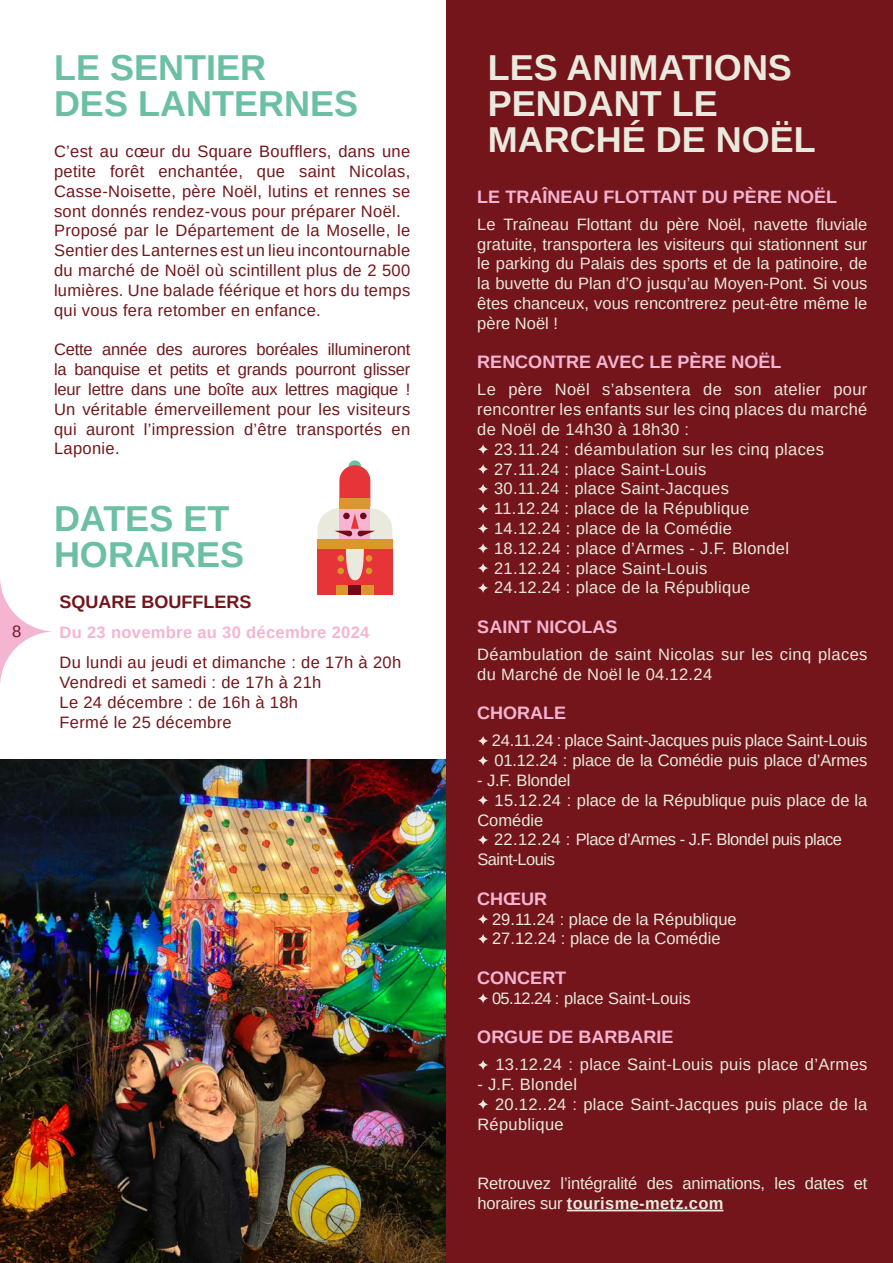
<style>
.page{position:relative;width:893px;height:1263px;background:#fff}
.page>*{position:absolute;margin:0;border:0;box-sizing:border-box;transform-origin:0 0}
.t1{font:700 36px/36px "Arimo";color:#6bbfa3}
.t2{font:700 36px/36px "Arimo";color:#eae9dd}
.t3{font:700 18px "Arimo";color:#f5b5d2}
.t4{font:700 18px "Arimo";color:#73151a}
.t5{font:16.5px/19.8px "Arimo";letter-spacing:.02em;color:#eae9dd;text-align:justify}
.t6{font:16.5px/19.8px "Arimo";letter-spacing:.02em;color:#73151a}
.t7{font:16.5px/19.8px "Arimo";letter-spacing:-.01em;color:#eae9dd}
.t8{font:16.5px/19.8px "Arimo";color:#eae9dd}
.t9{font:16.5px "Arimo";letter-spacing:-.03em;color:#eae9dd}
.t10{font:700 16.5px "Arimo";letter-spacing:.02em;color:#f5b5d2}
.t11{font:16.5px "Arimo";color:#73151b}
.s1{font-weight:700}
</style>
<div class="page">
<img style="left:0;top:759px;width:446px;height:504px">
<div style="left:317px;top:549px;width:75px;height:46px;background:#e73439"></div>
<div style="left:336px;top:585px;width:37px;height:10px;background:#db962d"></div>
<div style="left:349px;top:585px;width:12px;height:10px;background:#730a17"></div>
<div style="left:337px;top:555px;width:7px;height:7px;background:#db962d;border-radius:50%"></div>
<div style="left:337px;top:568px;width:7px;height:6px;background:#db962d;border-radius:50%"></div>
<svg style="left:346px;top:549px;width:26px;height:31px"></svg>
<div style="left:317px;top:539px;width:75px;height:10px;background:#db962d"></div>
<svg style="left:317px;top:460px;width:75px;height:79px"></svg>
<div style="left:339px;top:498px;width:31px;height:10px;background:#db962d"></div>
<div style="left:446px;top:0;width:447px;height:1263px;background:#73151a"></div>
<hr style="left:567px;top:1210px;width:156px;height:1px;background:#eae9dd">
<svg style="left:477px;top:444px;width:12px;height:11px"></svg>
<svg style="left:477px;top:464px;width:12px;height:11px"></svg>
<svg style="left:477px;top:483px;width:12px;height:11px"></svg>
<svg style="left:477px;top:503px;width:12px;height:11px"></svg>
<svg style="left:477px;top:523px;width:12px;height:11px"></svg>
<svg style="left:477px;top:543px;width:12px;height:11px"></svg>
<svg style="left:477px;top:563px;width:12px;height:11px"></svg>
<svg style="left:477px;top:582px;width:12px;height:11px"></svg>
<svg style="left:477px;top:735px;width:12px;height:11px"></svg>
<svg style="left:477px;top:755px;width:12px;height:11px"></svg>
<svg style="left:477px;top:795px;width:12px;height:11px"></svg>
<svg style="left:477px;top:834px;width:12px;height:11px"></svg>
<svg style="left:477px;top:914px;width:12px;height:11px"></svg>
<svg style="left:477px;top:933px;width:12px;height:11px"></svg>
<svg style="left:477px;top:993px;width:12px;height:11px"></svg>
<svg style="left:477px;top:1059px;width:12px;height:11px"></svg>
<svg style="left:477px;top:1099px;width:12px;height:11px"></svg>
<svg style="left:0;top:580px;width:52px;height:103px"></svg>
<p class="t11" style="left:12px;top:621px;width:11px">8</p>
<h1 class="t1" style="left:54px;top:50px;width:306px">LE SENTIER<br>DES LANTERNES</h1>
<p class="t6" style="left:54px;top:142px;width:358px">C’est au cœur du Square Boufflers, dans une petite forêt enchantée, que saint Nicolas, Casse-Noisette, père Noël, lutins et rennes se sont donnés rendez-vous pour préparer Noël.<br>Proposé par le Département de la Moselle, le Sentier des Lanternes est un lieu incontournable du marché de Noël où scintillent plus de 2 500 lumières. Une balade féérique et hors du temps qui vous fera retomber en enfance.</p>
<p class="t6" style="left:54px;top:340px;width:358px;text-align:justify">Cette année des aurores boréales illumineront la banquise et petits et grands pourront glisser leur lettre dans une boîte aux lettres magique !<br>Un véritable émerveillement pour les visiteurs qui auront l’impression d’être transportés en Laponie.</p>
<h1 class="t1" style="left:54px;top:501px;width:192px">DATES ET<br>HORAIRES</h1>
<p class="t4" style="left:60px;top:590px;width:194px">SQUARE BOUFFLERS</p>
<p class="t10" style="left:60px;top:621px;width:311px">Du 23 novembre au 30 décembre 2024</p>
<p class="t6" style="left:60px;top:653px;width:343px">Du lundi au jeudi et dimanche : de 17h à 20h<br>Vendredi et samedi : de 17h à 21h<br>Le 24 décembre : de 16h à 18h<br>Fermé le 25 décembre</p>
<h1 class="t2" style="left:488px;top:50px;width:329px">LES ANIMATIONS<br>PENDANT LE<br>MARCHÉ DE NOËL</h1>
<p class="t3" style="left:477px;top:184px;width:361px">LE TRAÎNEAU FLOTTANT DU PÈRE NOËL</p>
<p class="t5" style="left:477px;top:214px;width:392px">Le Traîneau Flottant du père Noël, navette fluviale gratuite, transportera les visiteurs qui stationnent sur le parking du Palais des sports et de la patinoire, de la buvette du Plan d’O jusqu’au Moyen-Pont. Si vous êtes chanceux, vous rencontrerez peut-être même le père Noël !</p>
<p class="t3" style="left:477px;top:350px;width:306px">RENCONTRE AVEC LE PÈRE NOËL</p>
<p class="t5" style="left:477px;top:380px;width:392px">Le père Noël s’absentera de son atelier pour</p>
<p class="t5" style="left:477px;top:400px;width:392px">rencontrer les enfants sur les cinq places du marché</p>
<p class="t5" style="left:477px;top:419px;width:213px">de Noël de 14h30 à 18h30 :</p>
<p class="t5" style="left:494px;top:439px;width:331px">23.11.24 : déambulation sur les cinq places</p>
<p class="t5" style="left:494px;top:459px;width:214px">27.11.24 : place Saint-Louis</p>
<p class="t5" style="left:494px;top:479px;width:236px">30.11.24 : place Saint-Jacques</p>
<p class="t5" style="left:494px;top:499px;width:257px">11.12.24 : place de la République</p>
<p class="t5" style="left:494px;top:518px;width:239px">14.12.24 : place de la Comédie</p>
<p class="t5" style="left:494px;top:538px;width:297px">18.12.24 : place d’Armes - J.F. Blondel</p>
<p class="t5" style="left:494px;top:558px;width:215px">21.12.24 : place Saint-Louis</p>
<p class="t5" style="left:494px;top:578px;width:258px">24.12.24 : place de la République</p>
<p class="t3" style="left:477px;top:614px;width:142px">SAINT NICOLAS</p>
<p class="t5" style="left:477px;top:644px;width:392px">Déambulation de saint Nicolas sur les cinq places du Marché de Noël le 04.12.24</p>
<p class="t3" style="left:477px;top:701px;width:90px">CHORALE</p>
<p class="t7" style="left:492px;top:731px;width:377px">24.11.24 : place Saint-Jacques puis place Saint-Louis<br>01.12.24 : place de la Comédie puis place d’Armes</p>
<p class="t7" style="left:477px;top:770px;width:95px">- J.F. Blondel</p>
<p class="t8" style="left:495px;top:790px;width:374px">15.12.24 : place de la République puis place de la</p>
<p class="t8" style="left:477px;top:810px;width:68px">Comédie</p>
<p class="t9" style="left:494px;top:829px;width:349px">22.12.24 : Place d’Armes - J.F. Blondel puis place</p>
<p class="t9" style="left:477px;top:849px;width:79px">Saint-Louis</p>
<p class="t3" style="left:477px;top:886px;width:71px">CHŒUR</p>
<p class="t8" style="left:492px;top:909px;width:246px">29.11.24 : place de la République<br>27.12.24 : place de la Comédie</p>
<p class="t3" style="left:477px;top:965px;width:90px">CONCERT</p>
<p class="t8" style="left:492px;top:988px;width:200px">05.12.24 : place Saint-Louis</p>
<p class="t3" style="left:477px;top:1025px;width:198px">ORGUE DE BARBARIE</p>
<p class="t5" style="left:495px;top:1055px;width:373px">13.12.24 : place Saint-Louis puis place d’Armes</p>
<p class="t5" style="left:477px;top:1074px;width:101px">- J.F. Blondel</p>
<p class="t5" style="left:495px;top:1094px;width:374px">20.12..24 : place Saint-Jacques puis place de la</p>
<p class="t5" style="left:477px;top:1114px;width:88px">République</p>
<p class="t7" style="left:477px;top:1173px;width:392px">Retrouvez l’intégralité des animations, les dates et horaires sur <span class="s1">tourisme-metz.com</span></p>
</div>
